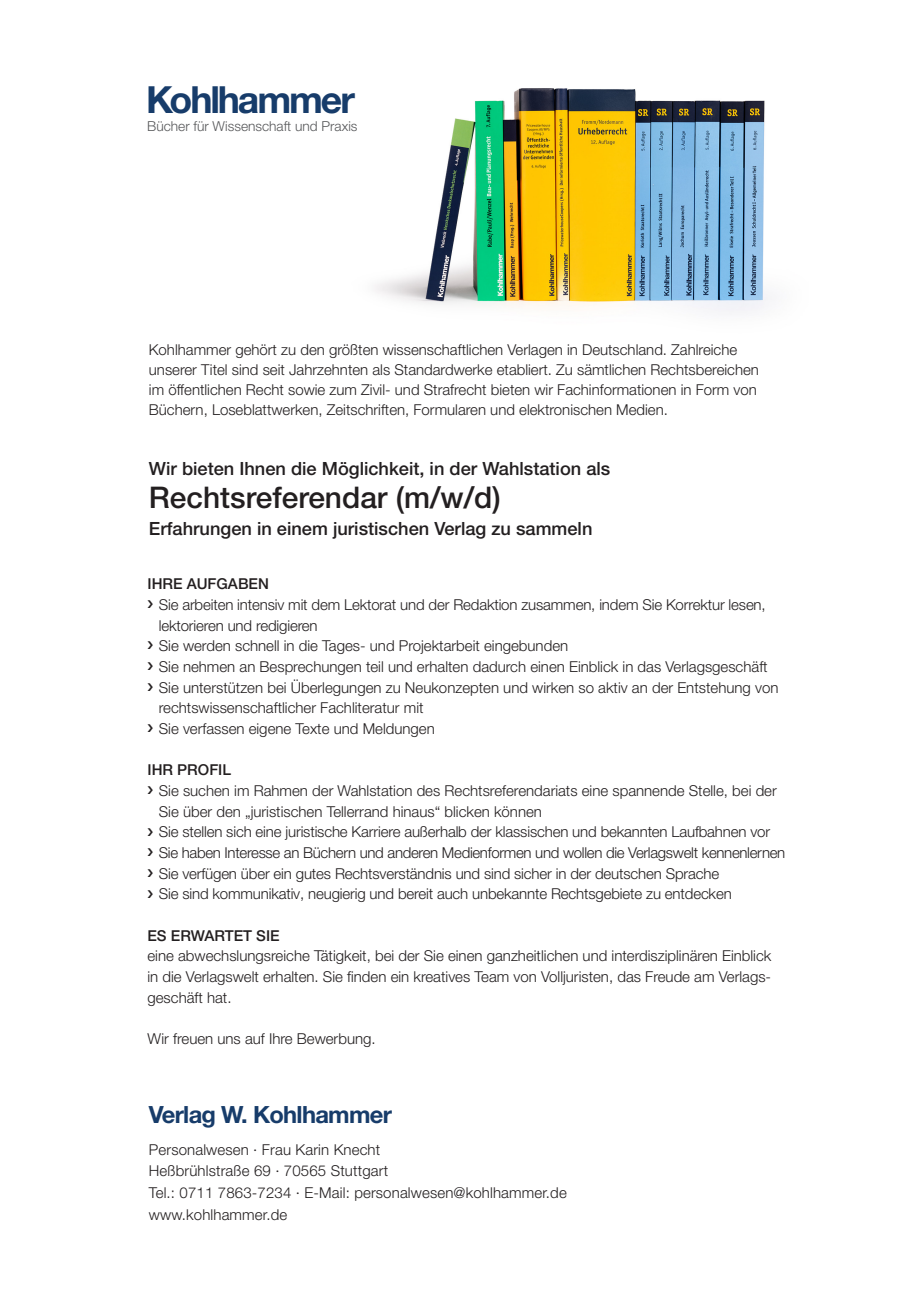
<style>
.page{position:relative;width:919px;height:1289px;background:#fff}
.page>*{position:absolute;margin:0;border:0;box-sizing:border-box;transform-origin:0 0}
.t1{font:700 37.35px "Helvetica Neue LT Pro";letter-spacing:-.055em;color:#173c6a}
.t2{font:500 29.85px "Helvetica Neue LT Pro";color:#231f20}
.t3{font:700 23.7px "Helvetica Neue LT Pro";letter-spacing:-.03em;color:#173c6a}
.t4{font:500 18.15px "Helvetica Neue LT Pro";color:#231f20}
.t5{font:300 15px/20.7px "Helvetica Neue LT Pro";color:#231f20}
.t6{font:500 15px "Helvetica Neue LT Pro";color:#231f20}
.t7{font:300 13.65px "Helvetica Neue LT Pro";color:#57585a}
</style>
<div class="page">
<img style="left:375px;top:88px;width:397px;height:224px">
<h1 class="t1" style="left:146px;top:76px;width:210px">Kohlhammer</h1>
<p class="t7" style="left:147px;top:118px;width:212px">Bücher für Wissenschaft und Praxis</p>
<p class="t5" style="left:149px;top:339px;width:611px;line-height:20.1px">Kohlhammer gehört zu den größten wissenschaftlichen Verlagen in Deutschland. Zahlreiche unserer Titel sind seit Jahrzehnten als Standardwerke etabliert. Zu sämtlichen Rechtsbereichen im öffentlichen Recht sowie zum Zivil- und Strafrecht bieten wir Fachinformationen in Form von Büchern, Loseblattwerken, Zeitschriften, Formularen und elektronischen Medien.</p>
<p class="t4" style="left:149px;top:458px;width:463px">Wir bieten Ihnen die Möglichkeit, in der Wahlstation als</p>
<h2 class="t2" style="left:149px;top:479px;width:353px">Rechtsreferendar (m/w/d)</h2>
<p class="t4" style="left:149px;top:518px;width:445px">Erfahrungen in einem juristischen Verlag zu sammeln</p>
<p class="t6" style="left:147px;top:575px;width:123px">IHRE AUFGABEN</p>
<p class="t5" style="left:159px;top:594px;width:621px">Sie arbeiten intensiv mit dem Lektorat und der Redaktion zusammen, indem Sie Korrektur lesen, lektorieren und redigieren<br>Sie werden schnell in die Tages- und Projektarbeit eingebunden<br>Sie nehmen an Besprechungen teil und erhalten dadurch einen Einblick in das Verlagsgeschäft Sie unterstützen bei Überlegungen zu Neukonzepten und wirken so aktiv an der Entstehung von rechtswissenschaftlicher Fachliteratur mit<br>Sie verfassen eigene Texte und Meldungen</p>
<p class="t6" style="left:147px;top:761px;width:85px">IHR PROFIL</p>
<p class="t5" style="left:159px;top:780px;width:628px">Sie suchen im Rahmen der Wahlstation des Rechtsreferendariats eine spannende Stelle, bei der Sie über den „juristischen Tellerrand hinaus“ blicken können<br>Sie stellen sich eine juristische Karriere außerhalb der klassischen und bekannten Laufbahnen vor Sie haben Interesse an Büchern und anderen Medienformen und wollen die Verlagswelt kennenlernen Sie verfügen über ein gutes Rechtsverständnis und sind sicher in der deutschen Sprache<br>Sie sind kommunikativ, neugierig und bereit auch unbekannte Rechtsgebiete zu entdecken</p>
<p class="t6" style="left:147px;top:926px;width:134px">ES ERWARTET SIE</p>
<p class="t5" style="left:147px;top:945px;width:625px;text-align:justify">eine abwechslungsreiche Tätigkeit, bei der Sie einen ganzheitlichen und interdisziplinären Einblick in die Verlagswelt erhalten. Sie finden ein kreatives Team von Volljuristen, das Freude am Verlags&shy;geschäft hat.</p>
<p class="t5" style="left:147px;top:1028px;width:230px">Wir freuen uns auf Ihre Bewerbung.</p>
<h3 class="t3" style="left:149px;top:1099px;width:245px">Verlag W. Kohlhammer</h3>
<p class="t5" style="left:149px;top:1138px;width:419px;line-height:21.8px">Personalwesen · Frau Karin Knecht<br>Heßbrühlstraße 69 · 70565 Stuttgart<br>Tel.: 0711 7863-7234 · E-Mail: personalwesen@kohlhammer.de www.kohlhammer.de</p>
</div>
